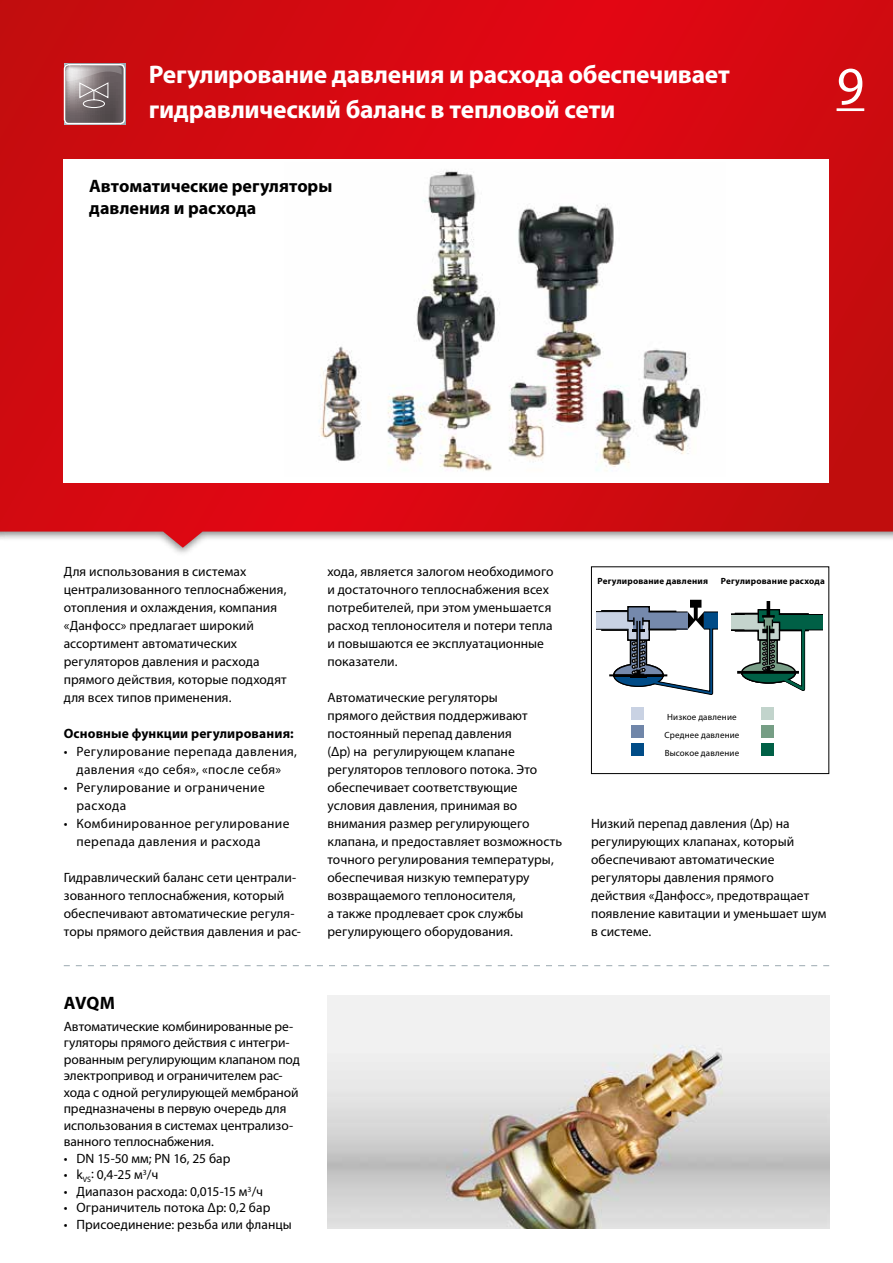
<style>
.page{position:relative;width:893px;height:1263px;background:#fff}
.page>*{position:absolute;margin:0;border:0;box-sizing:border-box;transform-origin:0 0}
.t1{font:54px "Myriad Pro";color:#fff}
.t2{font:700 25.5px/35.1px "Myriad Pro";letter-spacing:-.015em;color:#fff}
.t3{font:700 18px/21.6px "Myriad Pro";color:#000}
.t4{font:13.5px/18px "Myriad Pro";letter-spacing:.005em;color:#000}
.t5{font:13.5px/18px "Myriad Pro";letter-spacing:.025em;color:#000}
.t6{font:700 13.5px "Myriad Pro";letter-spacing:.01em;color:#000}
.t7{font:9px/18px "Myriad Pro";letter-spacing:.02em;color:#000;text-align:center}
.t8{font:700 9px "Myriad Pro";letter-spacing:.025em;color:#000}
</style>
<div class="page">
<svg style="left:0;top:0;width:893px;height:548px;background:#d3171e"></svg>
<hr style="left:837px;top:108px;width:27px;height:3px;background:#fff">
<img style="left:327px;top:995px;width:502px;height:234px">
<div style="left:64px;top:159px;width:765px;height:324px;background:#fff"></div>
<img style="left:319px;top:170px;width:382px;height:301px">
<svg style="left:64px;top:965px;width:765px;height:1px"></svg>
<svg style="left:596px;top:600px;width:121px;height:95px"></svg>
<div style="left:797px;top:614px;width:26px;height:16px;background:#006046"></div>
<hr style="left:779px;top:614px;width:44px;height:1px;background:#000">
<hr style="left:779px;top:630px;width:44px;height:1px;background:#000">
<svg style="left:731px;top:601px;width:78px;height:90px"></svg>
<div style="left:631px;top:707px;width:13px;height:13px;background:#c9d2e3"></div>
<div style="left:761px;top:707px;width:13px;height:13px;background:#c2d4cc"></div>
<div style="left:631px;top:725px;width:13px;height:13px;background:#7086a9"></div>
<div style="left:761px;top:725px;width:13px;height:13px;background:#769e85"></div>
<div style="left:631px;top:743px;width:13px;height:13px;background:#004c87"></div>
<div style="left:761px;top:743px;width:13px;height:13px;background:#006046"></div>
<div style="left:591px;top:566px;width:238px;height:208px;border:1px solid #000"></div>
<svg style="left:65px;top:64px;width:59px;height:60px;background:#877f81"></svg>
<div style="left:64px;top:64px;width:61px;height:60px;border:2px solid #fff;border-radius:4px"></div>
<h2 class="t2" style="left:149px;top:56px;width:582px">Регулирование давления и расхода обеспечивает гидравлический баланс в тепловой сети</h2>
<h3 class="t3" style="left:89px;top:175px;width:245px">Автоматические регуляторы давления и расхода</h3>
<h1 class="t1" style="left:837px;top:53px;width:29px">9</h1>
<p class="t4" style="left:64px;top:562px;width:225px">Для использования в системах централизованного теплоснабжения, отопления и охлаждения, компания «Данфосс» предлагает широкий ассортимент автоматических регуляторов давления и расхода прямого действия, которые подходят для всех типов применения.</p>
<p class="t6" style="left:64px;top:725px;width:231px">Основные функции регулирования:</p>
<p class="t5" style="left:64px;top:742px;width:235px;text-align:center">• Регулирование перепада давления, давления «до себя», «после себя»</p>
<p class="t5" style="left:77px;top:778px;width:190px;text-indent:-13px">• Регулирование и ограничение расхода</p>
<p class="t5" style="left:77px;top:814px;width:214px;text-indent:-13px">• Комбинированное регулирование перепада давления и расхода</p>
<p class="t4" style="left:64px;top:868px;width:239px">Гидравлический баланс сети централи&shy;зованного теплоснабжения, который обеспечивают автоматические регуля&shy;торы прямого действия давления и рас-</p>
<h3 class="t3" style="left:64px;top:991px;width:53px">AVQM</h3>
<p class="t4" style="left:64px;top:1018px;width:238px;line-height:16.5px">Автоматические комбинированные ре&shy;гуляторы прямого действия с интегри&shy;рованным регулирующим клапаном под электропривод и ограничителем рас&shy;хода с одной регулирующей мембраной предназначены в первую очередь для использования в системах централизо&shy;ванного теплоснабжения.</p>
<p class="t4" style="left:64px;top:1149px;width:168px">• DN 15-50 мм; PN 16, 25 бар</p>
<p class="t4" style="left:64px;top:1166px;width:96px">• k<sub>VS</sub>: 0,4-25 м<sup>3</sup>/ч</p>
<p class="t4" style="left:64px;top:1182px;width:201px">• Диапазон расхода: 0,015-15 м<sup>3</sup>/ч</p>
<p class="t4" style="left:64px;top:1199px;width:208px">• Ограничитель потока Δр: 0,2 бар</p>
<p class="t4" style="left:64px;top:1215px;width:230px">• Присоединение: резьба или фланцы</p>
<p class="t4" style="left:327px;top:562px;width:228px">хода, является залогом необходимого и достаточного теплоснабжения всех потребителей, при этом уменьшается расход теплоносителя и потери тепла и повышаются ее эксплуатационные показатели.</p>
<p class="t4" style="left:327px;top:688px;width:236px">Автоматические регуляторы<br>прямого действия поддерживают постоянный перепад давления<br>(Δр) на регулирующем клапане регуляторов теплового потока. Это обеспечивает соответствующие условия давления, принимая во внимания размер регулирующего клапана, и предоставляет возможность точного регулирования температуры, обеспечивая низкую температуру возвращаемого теплоносителя,<br>а также продлевает срок службы регулирующего оборудования.</p>
<p class="t8" style="left:597px;top:575px;width:112px">Регулирование давления</p>
<p class="t8" style="left:721px;top:575px;width:106px">Регулирование расхода</p>
<p class="t7" style="left:664px;top:708px;width:76px">Низкое давление<br>Среднее давление<br>Высокое давление</p>
<p class="t4" style="left:591px;top:814px;width:237px">Низкий перепад давления (Δр) на регулирующих клапанах, который обеспечивают автоматические регуляторы давления прямого действия «Данфосс», предотвращает появление кавитации и уменьшает шум в системе.</p>
</div>
